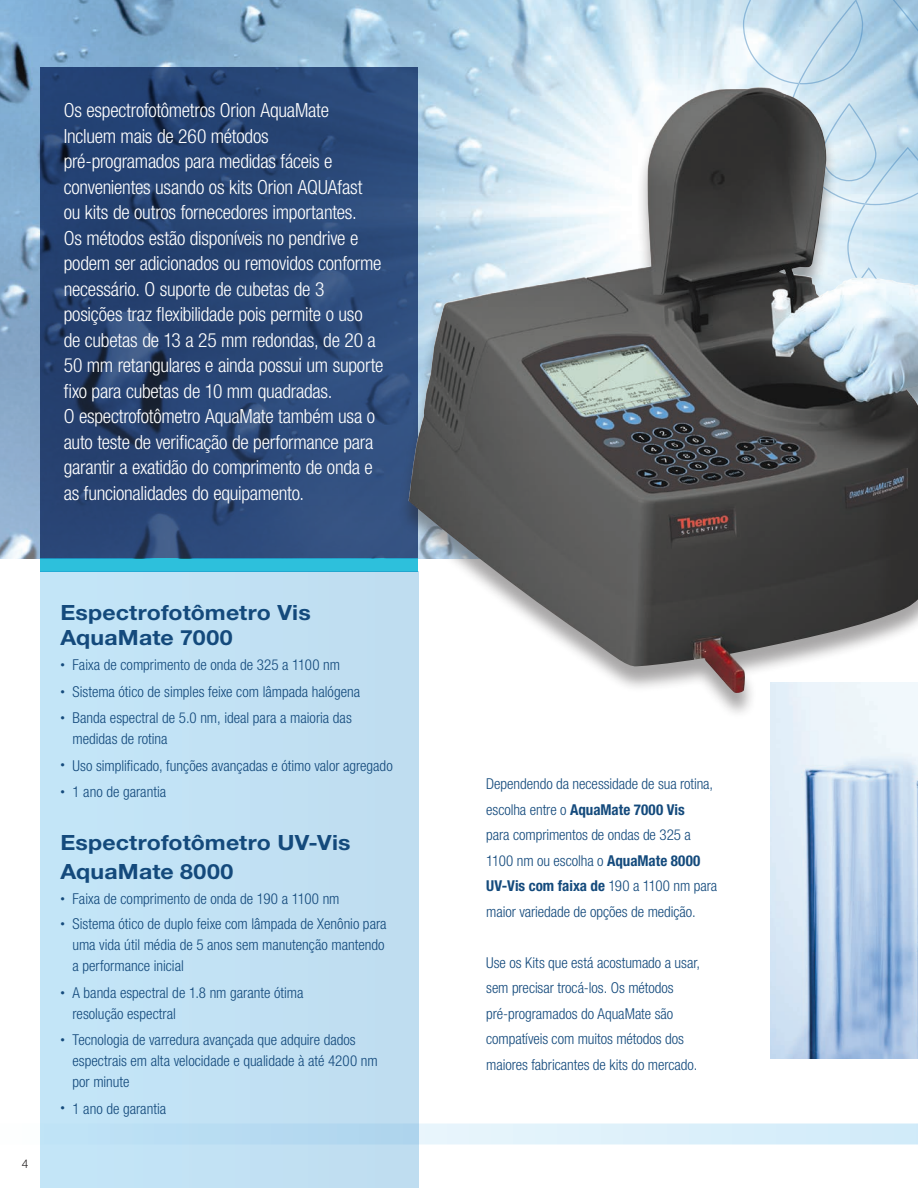
<style>
.page{position:relative;width:918px;height:1188px;background:#fff}
.page>*{position:absolute;margin:0;border:0;box-sizing:border-box;transform-origin:0 0}
.t1{font:700 21px/25.5px "Helvetica Neue LT Std";letter-spacing:.005em;color:#144a7c;scale:1.1 1}
.t2{font:300 condensed 19.5px/25.5px "Helvetica Neue LT Std";letter-spacing:-.01em;color:#fff}
.t3{font:300 condensed 15px/25.5px "Helvetica Neue LT Std";color:#144a7c}
.t4{font:300 12px "Helvetica Neue LT Std";color:#231f20}
.s1{font-size:9px}
.s2{font-weight:700}
</style>
<div class="page">
<img style="left:0;top:0;width:743px;height:558px">
<svg style="left:40px;top:68px;width:378px;height:490px;background:#294574"></svg>
<div style="left:40px;top:572px;width:378px;height:616px;background:#c2e2f4"></div>
<div style="left:40px;top:558px;width:378px;height:14px;background:#2dc0dc"></div>
<img style="left:770px;top:720px;width:148px;height:338px">
<svg style="left:743px;top:0;width:175px;height:87px;background:#bad7e9"></svg>
<svg style="left:242px;top:1124px;width:676px;height:20px;background:#d1e9f7"></svg>
<div style="left:398px;top:90px;width:520px;height:630px;background:#231f20;opacity:.4"></div>
<img style="left:409px;top:87px;width:509px;height:607px">
<p class="t2" style="left:64px;top:98px;width:321px">Os espectrofotômetros Orion AquaMate Incluem mais de 260 métodos pré-programados para medidas fáceis e convenientes usando os kits Orion AQUAfast ou kits de outros fornecedores importantes.<br>Os métodos estão disponíveis no pendrive e podem ser adicionados ou removidos conforme necessário. O suporte de cubetas de 3 posições traz flexibilidade pois permite o uso de cubetas de 13 a 25 mm redondas, de 20 a 50 mm retangulares e ainda possui um suporte fixo para cubetas de 10 mm quadradas.</p>
<p class="t2" style="left:64px;top:404px;width:313px;text-align:justify">O espectrofotômetro AquaMate também usa o auto teste de verificação de performance para garantir a exatidão do comprimento de onda e as funcionalidades do equipamento.</p>
<p class="t4" style="left:22px;top:1156px;width:8px">4</p>
<p class="t1" style="left:60px;top:599px;width:229px">Espectrofotômetro Vis<br>AquaMate 7000</p>
<p class="t3" style="left:60px;top:652px;width:281px"><span class="s1">•</span> Faixa de comprimento de onda de 325 a 1100 nm</p>
<p class="t3" style="left:60px;top:679px;width:301px"><span class="s1">•</span> Sistema ótico de simples feixe com lâmpada halógena</p>
<p class="t3" style="left:72px;top:707px;width:281px;line-height:21px;text-indent:-12px"><span class="s1">•</span> Banda espectral de 5.0 nm, ideal para a maioria das medidas de rotina</p>
<p class="t3" style="left:60px;top:752px;width:334px"><span class="s1">•</span> Uso simplificado, funções avançadas e ótimo valor agregado</p>
<p class="t3" style="left:60px;top:779px;width:107px"><span class="s1">•</span> 1 ano de garantia</p>
<p class="t1" style="left:60px;top:829px;width:265px">Espectrofotômetro UV-Vis</p>
<p class="t1" style="left:60px;top:858px;width:159px">AquaMate 8000</p>
<p class="t3" style="left:60px;top:886px;width:281px"><span class="s1">•</span> Faixa de comprimento de onda de 190 a 1100 nm</p>
<p class="t3" style="left:72px;top:913px;width:316px;line-height:21px;text-indent:-12px"><span class="s1">•</span> Sistema ótico de duplo feixe com lâmpada de Xenônio para uma vida útil média de 5 anos sem manutenção mantendo a performance inicial</p>
<p class="t3" style="left:72px;top:982px;width:232px;line-height:21px;text-indent:-12px"><span class="s1">•</span> A banda espectral de 1.8 nm garante ótima resolução espectral</p>
<p class="t3" style="left:72px;top:1029px;width:307px;line-height:21px;text-indent:-12px"><span class="s1">•</span> Tecnologia de varredura avançada que adquire dados espectrais em alta velocidade e qualidade à até 4200 nm por minute</p>
<p class="t3" style="left:60px;top:1095px;width:107px"><span class="s1">•</span> 1 ano de garantia</p>
<p class="t3" style="left:486px;top:771px;width:233px">Dependendo da necessidade de sua rotina, escolha entre o <span class="s2">AquaMate 7000 Vis<br></span>para comprimentos de ondas de 325 a 1100 nm ou escolha o <span class="s2">AquaMate 8000<br>UV-Vis com faixa de</span> 190 a 1100 nm para maior variedade de opções de medição.</p>
<p class="t3" style="left:486px;top:949px;width:216px">Use os Kits que está acostumado a usar, sem precisar trocá-los. Os métodos pré-programados do AquaMate são compatíveis com muitos métodos dos maiores fabricantes de kits do mercado.</p>
</div>
